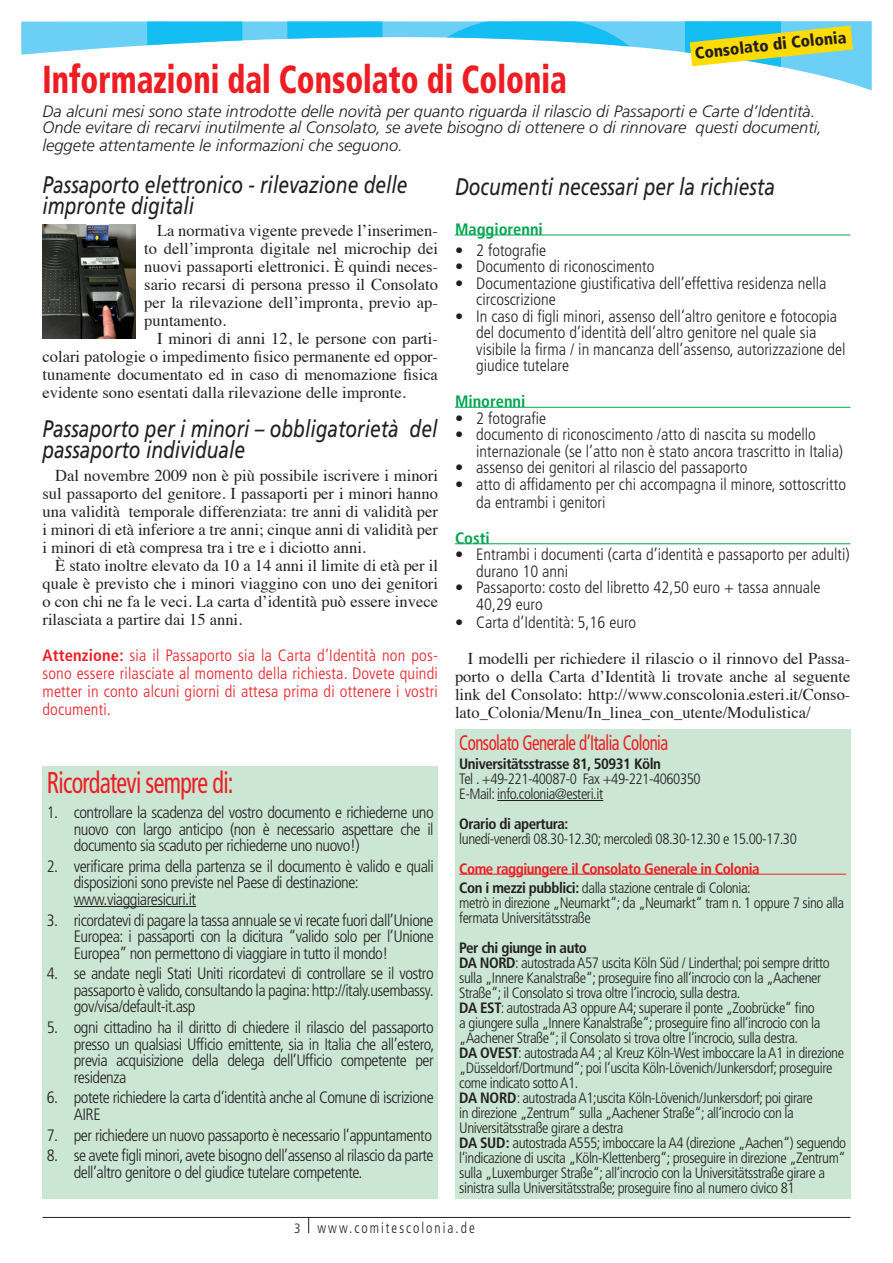
<style>
.page{position:relative;width:893px;height:1263px;background:#fff}
.page>*{position:absolute;margin:0;border:0;box-sizing:border-box;transform-origin:0 0}
.t1{font:900 condensed 39px "Frutiger";color:#ee1d23;scale:.8 1}
.t2{font:condensed 30px "Frutiger";letter-spacing:-.03em;color:#ee1d23;scale:.8 1}
.t3{font:italic 24px/21px "Frutiger";color:#231f20;scale:.8 1}
.t4{font:condensed 21px "Frutiger";letter-spacing:-.03em;color:#ee1d23;scale:.8 1}
.t5{font:300 condensed 16.5px/16.5px "Frutiger";color:#231f20}
.t6{font:16.5px/18px "Times";color:#231f20;text-align:justify}
.t7{font:300 condensed 16.5px/16.5px "Frutiger";letter-spacing:-.03em;color:#231f20}
.t8{font:italic 300 16.5px/16.5px "Frutiger";color:#231f20}
.t9{font:300 condensed 16.5px/18px "Frutiger";letter-spacing:.01em;color:#ee1d23;text-align:justify}
.t10{font:700 condensed 16.5px "Frutiger";color:#00a54f}
.t11{font:900 condensed 16.5px "Frutiger";color:#231f20}
.t12{font:300 condensed 15px/15px "Frutiger";letter-spacing:-.03em;color:#231f20}
.t13{font:700 condensed 15px/19.2px "Frutiger";letter-spacing:-.03em;color:#ee1d23}
.t14{font:700 condensed 15px "Frutiger";letter-spacing:-.03em;color:#231f20}
.t15{font:300 condensed 15px "Frutiger";letter-spacing:.15em;color:#231f20;scale:.9 1}
.s1{font-weight:700}
.s2{color:#231f20}
.s3{font-weight:300;color:#231f20}
.s4{font-size:13.5px}
</style>
<div class="page">
<hr style="left:43px;top:1217px;width:807px;height:1px;background:#231f20">
<svg style="left:308px;top:1218px;width:1px;height:15px"></svg>
<svg style="left:21px;top:21px;width:851px;height:70px"></svg>
<svg style="left:147px;top:21px;width:235px;height:70px"></svg>
<svg style="left:399px;top:21px;width:268px;height:70px"></svg>
<svg style="left:685px;top:21px;width:95px;height:70px"></svg>
<hr style="left:455px;top:235px;width:395px;height:1px;background:#00a54f">
<hr style="left:455px;top:407px;width:395px;height:1px;background:#00a54f">
<hr style="left:455px;top:543px;width:395px;height:1px;background:#00a54f">
<div style="left:43px;top:766px;width:395px;height:433px;background:#cbe6d3"></div>
<hr style="left:74px;top:906px;width:122px;height:1px;background:#231f20">
<div style="left:455px;top:730px;width:395px;height:469px;background:#cbe6d3"></div>
<hr style="left:497px;top:800px;width:106px;height:1px;background:#231f20">
<hr style="left:459px;top:874px;width:387px;height:1px;background:#ee1d23">
<img style="left:43px;top:224px;width:93px;height:114px">
<svg style="left:690px;top:26px;width:163px;height:40px"></svg>
<h1 class="t1" style="left:43px;top:56px;width:657px">Informazioni dal Consolato di Colonia</h1>
<p class="t11" style="left:694px;top:43px;width:154px;rotate:-6deg">Consolato di Colonia</p>
<p class="t8" style="left:43px;top:103px;width:781px">Da alcuni mesi sono state introdotte delle novità per quanto riguarda il rilascio di Passaporti e Carte d’Identità.<br>Onde evitare di recarvi inutilmente al Consolato, se avete bisogno di ottenere o di rinnovare questi documenti,</p>
<p class="t8" style="left:43px;top:138px;width:362px">leggete attentamente le informazioni che seguono.</p>
<h3 class="t3" style="left:43px;top:175px;width:458px">Passaporto elettronico - rilevazione delle impronte digitali</h3>
<p class="t6" style="left:144px;top:220px;width:295px;text-indent:13px">La normativa vigente prevede l’inserimen&shy;to dell’impronta digitale nel microchip dei nuovi passaporti elettronici. È quindi neces&shy;sario recarsi di persona presso il Consolato per la rilevazione dell’impronta, previo ap&shy;puntamento.</p>
<p class="t6" style="left:43px;top:328px;width:397px;text-indent:115px">I minori di anni 12, le persone con parti&shy;colari patologie o impedimento fisico permanente ed oppor&shy;tunamente documentato ed in caso di menomazione fisica evidente sono esentati dalla rilevazione delle impronte.</p>
<h3 class="t3" style="left:43px;top:419px;width:495px">Passaporto per i minori – obbligatorietà del passaporto individuale</h3>
<p class="t6" style="left:43px;top:465px;width:397px;text-indent:13px">Dal novembre 2009 non è più possibile iscrivere i minori sul passaporto del genitore. I passaporti per i minori hanno una validità temporale differenziata: tre anni di validità per i minori di età inferiore a tre anni; cinque anni di validità per i minori di età compresa tra i tre e i diciotto anni.</p>
<p class="t6" style="left:43px;top:555px;width:397px;text-indent:13px">È stato inoltre elevato da 10 a 14 anni il limite di età per il quale è previsto che i minori viaggino con uno dei genitori o con chi ne fa le veci. La carta d’identità può essere invece rilasciata a partire dai 15 anni.</p>
<p class="t9" style="left:43px;top:646px;width:397px"><span class="s1">Attenzione:</span> sia il Passaporto sia la Carta d’Identità non pos&shy;sono essere rilasciate al momento della richiesta. Dovete quindi metter in conto alcuni giorni di attesa prima di ottenere i vostri documenti.</p>
<h2 class="t2" style="left:47px;top:765px;width:235px">Ricordatevi sempre di:</h2>
<p class="t5" style="left:74px;top:804px;width:361px;text-align:justify;text-indent:-27px">1. controllare la scadenza del vostro documento e richiederne uno nuovo con largo anticipo (non è necessario aspettare che il documento sia scaduto per richiederne uno nuovo!)</p>
<p class="t7" style="left:74px;top:858px;width:361px;text-indent:-27px">2. verificare prima della partenza se il documento è valido e quali disposizioni sono previste nel Paese di destinazione: www.viaggiaresicuri.it</p>
<p class="t5" style="left:74px;top:912px;width:361px;text-align:justify;text-indent:-27px">3. ricordatevi di pagare la tassa annuale se vi recate fuori dall’Unione Europea: i passaporti con la dicitura “valido solo per l’Unione Europea” non permettono di viaggiare in tutto il mondo!</p>
<p class="t5" style="left:74px;top:966px;width:361px;text-align:justify;text-indent:-27px">4. se andate negli Stati Uniti ricordatevi di controllare se il vostro passaporto è valido, consultando la pagina: http://italy.usembassy. gov/visa/default-it.asp</p>
<p class="t5" style="left:74px;top:1019px;width:362px;text-align:justify;text-indent:-27px">5. ogni cittadino ha il diritto di chiedere il rilascio del passaporto presso un qualsiasi Ufficio emittente, sia in Italia che all’estero, previa acquisizione della delega dell’Ufficio competente per residenza</p>
<p class="t7" style="left:74px;top:1090px;width:361px;text-indent:-27px">6. potete richiedere la carta d’identità anche al Comune di iscrizione<br>AIRE</p>
<p class="t7" style="left:47px;top:1127px;width:387px">7. per richiedere un nuovo passaporto è necessario l’appuntamento</p>
<p class="t7" style="left:74px;top:1148px;width:361px;text-indent:-27px">8. se avete figli minori, avete bisogno dell’assenso al rilascio da parte dell’altro genitore o del giudice tutelare competente.</p>
<h3 class="t3" style="left:455px;top:176px;width:402px">Documenti necessari per la richiesta</h3>
<p class="t10" style="left:455px;top:219px;width:89px">Maggiorenni</p>
<p class="t5" style="left:455px;top:242px;width:93px">• 2 fotografie</p>
<p class="t5" style="left:455px;top:258px;width:201px">• Documento di riconoscimento</p>
<p class="t5" style="left:476px;top:275px;width:352px;text-indent:-21px">• Documentazione giustificativa dell’effettiva residenza nella circoscrizione</p>
<p class="t5" style="left:476px;top:308px;width:371px;text-indent:-21px">• In caso di figli minori, assenso dell’altro genitore e fotocopia del documento d’identità dell’altro genitore nel quale sia visibile la firma / in mancanza dell’assenso, autorizzazione del giudice tutelare</p>
<p class="t10" style="left:455px;top:392px;width:72px">Minorenni</p>
<p class="t5" style="left:455px;top:410px;width:93px">• 2 fotografie</p>
<p class="t5" style="left:476px;top:426px;width:368px;text-indent:-21px">• documento di riconoscimento /atto di nascita su modello internazionale (se l’atto non è stato ancora trascritto in Italia)</p>
<p class="t5" style="left:455px;top:459px;width:294px">• assenso dei genitori al rilascio del passaporto</p>
<p class="t5" style="left:476px;top:475px;width:371px;line-height:18px;text-indent:-21px">• atto di affidamento per chi accompagna il minore, sottoscritto da entrambi i genitori</p>
<p class="t10" style="left:455px;top:528px;width:36px">Costi</p>
<p class="t5" style="left:476px;top:546px;width:375px;text-indent:-21px">• Entrambi i documenti (carta d’identità e passaporto per adulti) durano 10 anni</p>
<p class="t5" style="left:476px;top:579px;width:346px;text-indent:-21px">• Passaporto: costo del libretto 42,50 euro + tassa annuale<br>40,29 euro</p>
<p class="t5" style="left:455px;top:614px;width:183px">• Carta d’Identità: 5,16 euro</p>
<p class="t6" style="left:455px;top:648px;width:397px;text-indent:13px">I modelli per richiedere il rilascio o il rinnovo del Passa&shy;porto o della Carta d’Identità li trovate anche al seguente link del Consolato: http://www.conscolonia.esteri.it/Conso&shy;lato_Colonia/Menu/In_linea_con_utente/Modulistica/</p>
<p class="t4" style="left:459px;top:730px;width:263px">Consolato Generale d’Italia Colonia</p>
<p class="t14" style="left:459px;top:755px;width:203px">Universitätsstrasse 81, 50931 Köln</p>
<p class="t12" style="left:459px;top:771px;width:243px">Tel . +49-221-40087-0 Fax +49-221-4060350<br>E-Mail: info.colonia@esteri.it</p>
<p class="t14" style="left:459px;top:815px;width:111px">Orario di apertura:</p>
<p class="t12" style="left:459px;top:831px;width:339px">lunedí-venerdì 08.30-12.30; mercoledì 08.30-12.30 e 15.00-17.30</p>
<p class="t13" style="left:459px;top:859px;width:302px">Come raggiungere il Consolato Generale in Colonia<br><span class="s2">Con i mezzi pubblici:</span> <span class="s3">dalla stazione centrale di Colonia:</span></p>
<p class="t12" style="left:459px;top:896px;width:386px">metrò in direzione „Neumarkt“; da „Neumarkt“ tram n. 1 oppure 7 sino alla fermata Universitätsstraße</p>
<p class="t12" style="left:459px;top:941px;width:386px"><span class="s1">Per chi giunge in auto<br>DA NORD</span>: autostrada A57 uscita Köln Süd / Linderthal; poi sempre dritto sulla „Innere Kanalstraße“; proseguire fino all‘incrocio con la „Aachener Straße“; il Consolato si trova oltre l‘incrocio, sulla destra.<br><span class="s1">da est</span>: autostrada A3 oppure A4; superare il ponte „Zoobrücke“ fino<br>a giungere sulla „Innere Kanalstraße“; proseguire fino all‘incrocio con la „Aachener Straße“; il Consolato si trova oltre l‘incrocio, sulla destra.<br><span class="s1">da ovest</span>: autostrada A4 ; al Kreuz Köln-West imboccare la A1 in direzione „Düsseldorf/Dortmund“; poi l‘uscita Köln-Lövenich/Junkersdorf; proseguire come indicato sotto A1.</p>
<p class="t14" style="left:459px;top:1089px;width:31px">da nord</p>
<p class="t12" style="left:459px;top:1091px;width:388px;text-indent:57px">: autostrada A1;uscita Köln-Lövenich/Junkersdorf; poi girare<br>in direzione „Zentrum“ sulla „Aachener Straße“; all‘incrocio con la Universitätsstraße girare a destra<br><span class="s1">da sud :</span> autostrada A555; imboccare la A4 (direzione „Aachen“) seguendo l‘indicazione di uscita „Köln-Klettenberg“; proseguire in direzione „Zentrum“ sulla „Luxemburger Straße“; all‘incrocio con la Universitätsstraße girare a sinistra sulla Universitätsstraße; proseguire fino al numero civico 81</p>
<p class="t15" style="left:294px;top:1219px;width:203px"><span class="s4">3</span> www.comitescolonia.de</p>
</div>
